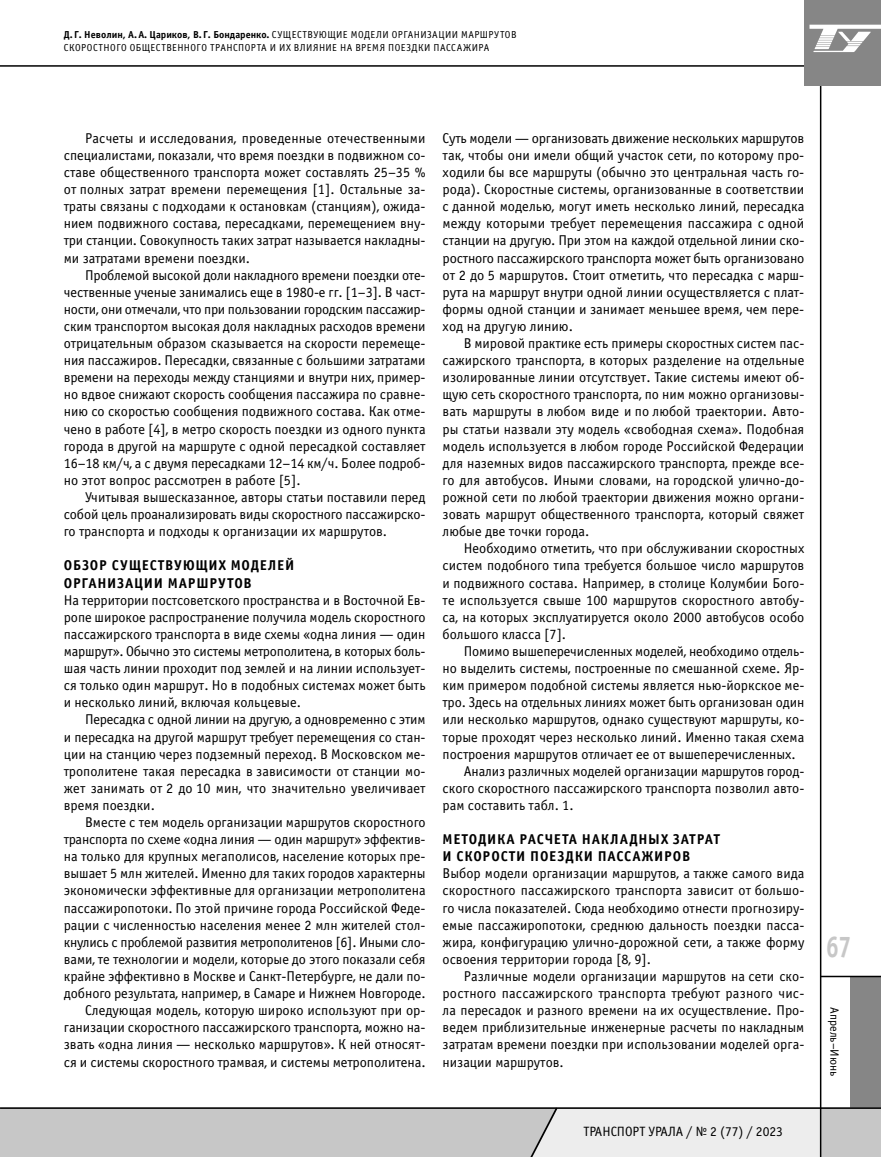
<style>
.page{position:relative;width:881px;height:1157px;background:#fff}
.page>*{position:absolute;margin:0;border:0;box-sizing:border-box;transform-origin:0 0}
.t1{font:30px "Officina Sans C Bold 2";color:#c7c7c7;scale:.8 1}
.t2{font:14.25px/17.1px "Officina Sans C Book 2";color:#000;text-align:justify}
.t3{font:14.25px/17.1px "Officina Sans C Bold 2";letter-spacing:.05em;color:#000}
.t4{font:13.5px "Officina Sans C Book 2";color:#000}
.t5{font:12px "Officina Sans C Book 2";color:#000}
.t6{font:10.2px "Officina Sans C Bold 2";color:#000}
.t7{font:10.2px "Officina Sans C Book 2";letter-spacing:.045em;color:#000}
.s1{font-family:"Officina Sans C Book 2"}
</style>
<div class="page">
<div style="left:0;top:1107px;width:880px;height:50px;background:#c7c7c7"></div>
<div style="left:849px;top:976px;width:31px;height:131px;background:#868686"></div>
<hr style="left:820px;top:975px;width:60px;height:2px;background:#000">
<hr style="left:0;top:1107px;width:880px;height:1px;background:#000">
<hr style="left:819px;top:71px;width:2px;height:1086px;background:#000">
<svg style="left:511px;top:1105px;width:309px;height:52px;background:#e1e1e1"></svg>
<hr style="left:0;top:65px;width:815px;height:2px;background:#000">
<div style="left:804px;top:0;width:76px;height:85px;background:#868686"></div>
<svg style="left:809px;top:25px;width:71px;height:27px"></svg>
<p class="t6" style="left:64px;top:30px;width:454px">Д. Г. Неволин, А. А. Цариков, В. Г. Бондаренко. <span class="s1">СУЩЕСТВУЮЩИЕ МОДЕЛИ ОРГАНИЗАЦИИ МАРШРУТОВ</span></p>
<p class="t7" style="left:64px;top:44px;width:427px">СКОРОСТНОГО ОБЩЕСТВЕННОГО ТРАНСПОРТА И ИХ ВЛИЯНИЕ НА ВРЕМЯ ПОЕЗДКИ ПАССАЖИРА</p>
<p class="t2" style="left:64px;top:131px;width:363px;text-indent:21px">Расчеты и исследования, проведенные отечественными специалистами, показали, что время поездки в подвижном со&shy;ставе общественного транспорта может составлять 25–35 % от полных затрат времени перемещения [1]. Остальные за&shy;траты связаны с подходами к остановкам (станциям), ожида&shy;нием подвижного состава, пересадками, перемещением вну&shy;три станции. Совокупность таких затрат называется накладны&shy;ми затратами времени поездки.</p>
<p class="t2" style="left:64px;top:267px;width:363px;text-indent:21px">Проблемой высокой доли накладного времени поездки оте&shy;чественные ученые занимались еще в 1980-е гг. [1–3]. В част&shy;ности, они отмечали, что при пользовании городским пассажир&shy;ским транспортом высокая доля накладных расходов времени отрицательным образом сказывается на скорости перемеще&shy;ния пассажиров. Пересадки, связанные с большими затратами времени на переходы между станциями и внутри них, пример&shy;но вдвое снижают скорость сообщения пассажира по сравне&shy;нию со скоростью сообщения подвижного состава. Как отме&shy;чено в работе [4], в метро скорость поездки из одного пункта города в другой на маршруте с одной пересадкой составляет 16–18 км/ч, а с двумя пересадками 12–14 км/ч. Более подроб&shy;но этот вопрос рассмотрен в работе [5].</p>
<p class="t2" style="left:64px;top:490px;width:363px;text-indent:21px">Учитывая вышесказанное, авторы статьи поставили перед собой цель проанализировать виды скоростного пассажирско&shy;го транспорта и подходы к организации их маршрутов.</p>
<p class="t3" style="left:64px;top:558px;width:232px">ОБЗОР СУЩЕСТВУЮЩИХ МОДЕЛЕЙ<br>ОРГАНИЗАЦИИ МАРШРУТОВ</p>
<p class="t2" style="left:64px;top:592px;width:363px">На территории постсоветского пространства и в Восточной Ев&shy;ропе широкое распространение получила модель скоростного пассажирского транспорта в виде схемы «одна линия — один маршрут». Обычно это системы метрополитена, в которых боль&shy;шая часть линии проходит под землей и на линии использует&shy;ся только один маршрут. Но в подобных системах может быть и несколько линий, включая кольцевые.</p>
<p class="t2" style="left:64px;top:712px;width:363px;text-indent:21px">Пересадка с одной линии на другую, а одновременно с этим и пересадка на другой маршрут требует перемещения со стан&shy;ции на станцию через подземный переход. В Московском ме&shy;трополитене такая пересадка в зависимости от станции мо&shy;жет занимать от 2 до 10 мин, что значительно увеличивает время поездки.</p>
<p class="t2" style="left:64px;top:815px;width:363px;text-align:right">Вместе с тем модель организации маршрутов скоростного транспорта по схеме «одна линия — один маршрут» эффектив&shy;на только для крупных мегаполисов, население которых пре&shy;вышает 5 млн жителей. Именно для таких городов характерны экономически эффективные для организации метрополитена пассажиропотоки. По этой причине города Российской Феде&shy;рации с численностью населения менее 2 млн жителей стол&shy;кнулись с проблемой развития метрополитенов [6]. Иными сло&shy;вами, те технологии и модели, которые до этого показали себя крайне эффективно в Москве и Санкт-Петербурге, не дали по&shy;добного результата, например, в Самаре и Нижнем Новгороде.<br>Следующая модель, которую широко используют при ор&shy;ганизации скоростного пассажирского транспорта, можно на&shy;звать «одна линия — несколько маршрутов». К ней относят&shy;ся и системы скоростного трамвая, и системы метрополитена.</p>
<p class="t2" style="left:442px;top:131px;width:363px">Суть модели — организовать движение нескольких маршрутов так, чтобы они имели общий участок сети, по которому про&shy;ходили бы все маршруты (обычно это центральная часть го&shy;рода). Скоростные системы, организованные в соответствии с данной моделью, могут иметь несколько линий, пересадка между которыми требует перемещения пассажира с одной станции на другую. При этом на каждой отдельной линии ско&shy;ростного пассажирского транспорта может быть организовано от 2 до 5 маршрутов. Стоит отметить, что пересадка с марш&shy;рута на маршрут внутри одной линии осуществляется с плат&shy;формы одной станции и занимает меньшее время, чем пере&shy;ход на другую линию.</p>
<p class="t2" style="left:442px;top:336px;width:363px;text-indent:21px">В мировой практике есть примеры скоростных систем пас&shy;сажирского транспорта, в которых разделение на отдельные изолированные линии отсутствует. Такие системы имеют об&shy;щую сеть скоростного транспорта, по ним можно организовы&shy;вать маршруты в любом виде и по любой траектории. Авто&shy;ры статьи назвали эту модель «свободная схема». Подобная модель используется в любом городе Российской Федерации для наземных видов пассажирского транспорта, прежде все&shy;го для автобусов. Иными словами, на городской улично-до&shy;рожной сети по любой траектории движения можно органи&shy;зовать маршрут общественного транспорта, который свяжет любые две точки города.</p>
<p class="t2" style="left:442px;top:541px;width:363px;text-indent:21px">Необходимо отметить, что при обслуживании скоростных систем подобного типа требуется большое число маршрутов и подвижного состава. Например, в столице Колумбии Бого&shy;те используется свыше 100 маршрутов скоростного автобу&shy;са, на которых эксплуатируется около 2000 автобусов особо большого класса [7].</p>
<p class="t2" style="left:463px;top:644px;width:342px">Помимо вышеперечисленных моделей, необходимо отдель-</p>
<p class="t2" style="left:442px;top:661px;width:363px">но выделить системы, построенные по смешанной схеме. Яр-</p>
<p class="t2" style="left:442px;top:678px;width:363px">ким примером подобной системы является нью-йоркское ме-</p>
<p class="t2" style="left:442px;top:695px;width:363px">тро. Здесь на отдельных линиях может быть организован один</p>
<p class="t2" style="left:442px;top:712px;width:363px">или несколько маршрутов, однако существуют маршруты, ко-</p>
<p class="t2" style="left:442px;top:729px;width:363px">торые проходят через несколько линий. Именно такая схема</p>
<p class="t2" style="left:442px;top:746px;width:354px">построения маршрутов отличает ее от вышеперечисленных.</p>
<p class="t2" style="left:463px;top:763px;width:342px">Анализ различных моделей организации маршрутов город-</p>
<p class="t2" style="left:442px;top:780px;width:363px">ского скоростного пассажирского транспорта позволил авто-</p>
<p class="t2" style="left:442px;top:798px;width:132px">рам составить табл. 1.</p>
<p class="t3" style="left:442px;top:832px;width:278px">МЕТОДИКА РАСЧЕТА НАКЛАДНЫХ ЗАТРАТ<br>И СКОРОСТИ ПОЕЗДКИ ПАССАЖИРОВ</p>
<p class="t2" style="left:442px;top:866px;width:363px">Выбор модели организации маршрутов, а также самого вида скоростного пассажирского транспорта зависит от большо&shy;го числа показателей. Сюда необходимо отнести прогнозиру&shy;емые пассажиропотоки, среднюю дальность поездки пасса&shy;жира, конфигурацию улично-дорожной сети, а также форму освоения территории города [8, 9].</p>
<p class="t2" style="left:442px;top:969px;width:363px;text-indent:21px">Различные модели организации маршрутов на сети ско&shy;ростного пассажирского транспорта требуют разного чис&shy;ла пересадок и разного времени на их осуществление. Про&shy;ведем приблизительные инженерные расчеты по накладным затратам времени поездки при использовании моделей орга&shy;низации маршрутов.</p>
<p class="t4" style="left:583px;top:1126px;width:201px">ТРАНСПОРТ УРАЛА / № 2 (77) / 2023</p>
<h1 class="t1" style="left:825px;top:935px;width:34px">67</h1>
<p class="t5" style="left:838px;top:1007px;width:70px;rotate:90deg">Апрель–Июнь</p>
</div>
